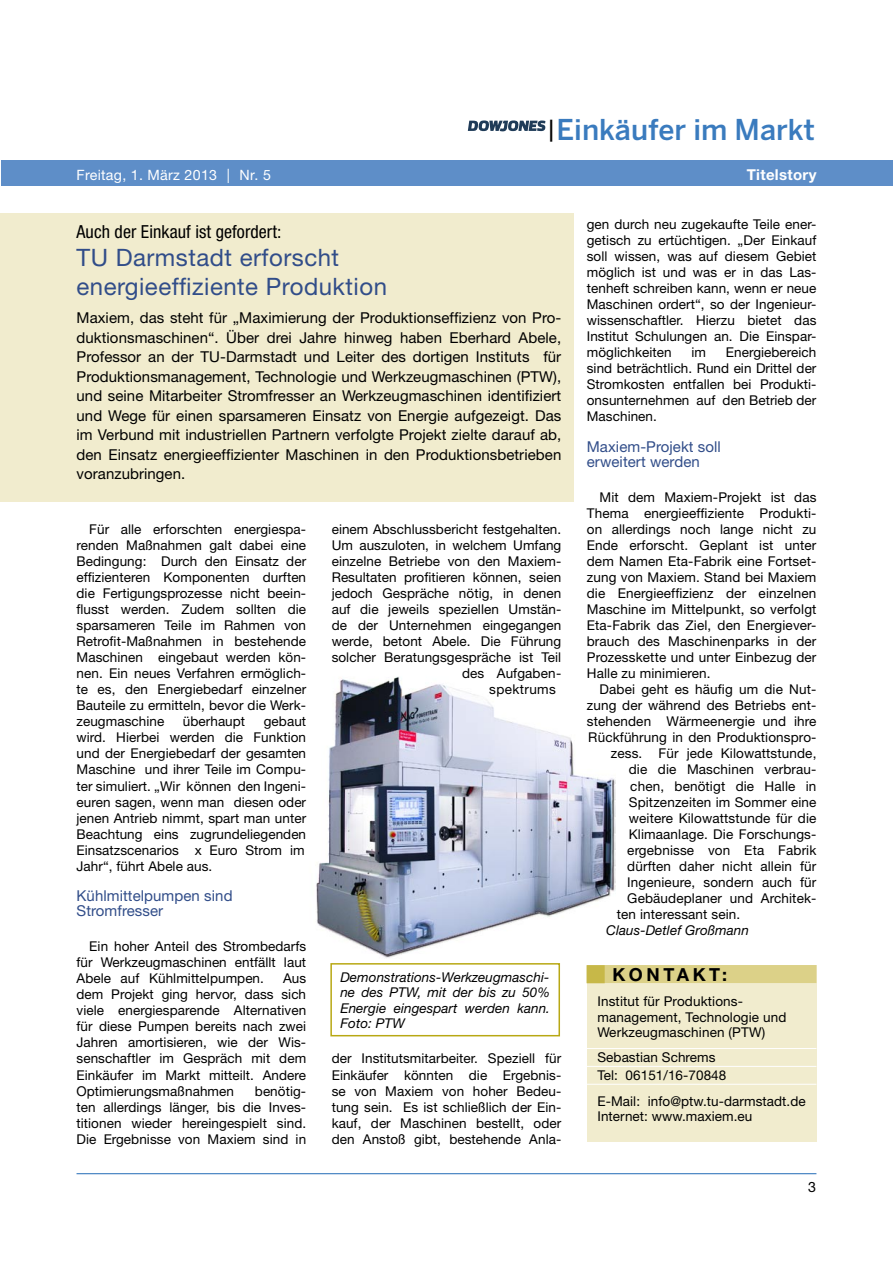
<style>
.page{position:relative;width:893px;height:1263px;background:#fff}
.page>*{position:absolute;margin:0;border:0;box-sizing:border-box;transform-origin:0 0}
.t1{font:500 28.5px "Benton Sans";color:#3a7bbe}
.t2{font:24px/28.8px "Helvetica Neue LT";letter-spacing:.02em;color:#314d89}
.t3{font:condensed 18px "Helvetica Neue LT";letter-spacing:.005em;color:#000}
.t4{font:700 18px "Helvetica Neue LT";letter-spacing:.2em;color:#000}
.t5{font:15px/19.5px "Helvetica Neue LT";letter-spacing:.005em;color:#000;text-align:justify}
.t6{font:15px/15.3px "Helvetica Neue LT";letter-spacing:.005em;color:#314d89}
.t7{font:700 15px "Helvetica Neue LT";letter-spacing:.02em;color:#fff}
.t8{font:14.25px "Helvetica Neue LT";letter-spacing:.02em;color:#fff}
.t9{font:14.25px "Helvetica Neue LT";color:#000}
.t10{font:13.5px/16px "Helvetica Neue LT";letter-spacing:.005em;color:#000;text-align:justify}
.t11{font:italic 13.5px/15.3px "Helvetica Neue LT";letter-spacing:.005em;color:#000;text-align:justify}
.t12{font:13.5px "Helvetica Neue LT";letter-spacing:.03em;color:#000}
.s1{font-weight:400;font-size:23.4px;color:#000}
</style>
<div class="page">
<hr style="left:77px;top:1173px;width:739px;height:1px;background:#3a7bbe">
<div style="left:1px;top:160px;width:892px;height:26px;background:#5e8ec8"></div>
<svg style="left:468px;top:120px;width:77px;height:11px"></svg>
<img style="left:316px;top:677px;width:299px;height:281px">
<div style="left:0;top:213px;width:573px;height:289px;background:#f1ecce"></div>
<div style="left:330px;top:963px;width:230px;height:73px;border:2px solid #b8a814"></div>
<div style="left:587px;top:965px;width:229px;height:176px;background:#f1ecce"></div>
<div style="left:587px;top:965px;width:229px;height:18px;background:#dcd188"></div>
<hr style="left:587px;top:1048px;width:229px;height:1px;background:#fff">
<hr style="left:587px;top:1066px;width:229px;height:1px;background:#fff">
<hr style="left:587px;top:1084px;width:229px;height:1px;background:#fff">
<p class="t8" style="left:77px;top:167px;width:196px">Freitag, 1. März 2013 | Nr. 5</p>
<h1 class="t1" style="left:546px;top:112px;width:270px"><span class="s1">|</span>Einkäufer im Markt</h1>
<p class="t7" style="left:747px;top:165px;width:71px">Titelstory</p>
<p class="t10" style="left:587px;top:216px;width:231px">gen durch neu zugekaufte Teile ener&shy;getisch zu ertüchtigen. „Der Einkauf soll wissen, was auf diesem Gebiet möglich ist und was er in das Las&shy;tenheft schreiben kann, wenn er neue Maschinen ordert“, so der Ingenieur&shy;wissenschaftler. Hierzu bietet das Institut Schulungen an. Die Einspar&shy;möglichkeiten</p>
<h3 class="t3" style="left:77px;top:221px;width:206px">Auch der Einkauf ist gefordert:</h3>
<h2 class="t2" style="left:77px;top:243px;width:312px">TU Darmstadt erforscht energieeffiziente Produktion</h2>
<p class="t5" style="left:77px;top:308px;width:486px">Maxiem, das steht für „Maximierung der Produktionseffizienz von Pro&shy;duktionsmaschinen“. Über drei Jahre hinweg haben Eberhard Abele, Professor an der TU-Darmstadt und Leiter des dortigen Instituts für Produktionsmanagement, Technologie und Werkzeugmaschinen (PTW), und seine Mitarbeiter Stromfresser an Werkzeugmaschinen identifiziert und Wege für einen sparsameren Einsatz von Energie aufgezeigt. Das im Verbund mit industriellen Partnern verfolgte Projekt zielte darauf ab, den Einsatz energieeffizienter Maschinen in den Produktionsbetrieben voranzubringen.</p>
<p class="t10" style="left:587px;top:344px;width:231px;text-indent:139px">Energiebereich sind beträchtlich. Rund ein Drittel der Stromkosten entfallen bei Produkti&shy;onsunternehmen auf den Betrieb der Maschinen.</p>
<p class="t6" style="left:587px;top:438px;width:136px">Maxiem-Projekt soll erweitert werden</p>
<p class="t10" style="left:587px;top:489px;width:231px;text-indent:13px">Mit dem Maxiem-Projekt ist das Thema energieeffiziente Produkti&shy;on allerdings noch lange nicht zu Ende erforscht. Geplant ist unter dem Namen Eta-Fabrik eine Fortset&shy;zung von Maxiem. Stand bei Maxiem die Energieeffizienz der einzelnen Maschine im Mittelpunkt, so verfolgt Eta-Fabrik das Ziel, den Energiever&shy;brauch des Maschinenparks in der Prozesskette und unter Einbezug der Halle zu minimieren.</p>
<p class="t10" style="left:600px;top:681px;width:218px">Dabei geht es häufig um die Nut-</p>
<p class="t10" style="left:587px;top:697px;width:231px">zung der während des Betriebs ent-</p>
<p class="t10" style="left:587px;top:713px;width:231px">stehenden Wärmeenergie und ihre</p>
<p class="t10" style="left:588px;top:729px;width:230px">Rückführung in den Produktionspro-</p>
<p class="t10" style="left:611px;top:745px;width:207px">zess. Für jede Kilowattstunde,</p>
<p class="t10" style="left:629px;top:761px;width:189px">die die Maschinen verbrau-</p>
<p class="t10" style="left:630px;top:777px;width:188px">chen, benötigt die Halle in</p>
<p class="t10" style="left:629px;top:793px;width:189px">Spitzenzeiten im Sommer eine</p>
<p class="t10" style="left:629px;top:810px;width:189px">weitere Kilowattstunde für die</p>
<p class="t10" style="left:629px;top:826px;width:189px">Klimaanlage. Die Forschungs-</p>
<p class="t10" style="left:627px;top:842px;width:191px">ergebnisse von Eta Fabrik</p>
<p class="t10" style="left:627px;top:858px;width:191px">dürften daher nicht allein für</p>
<p class="t10" style="left:627px;top:874px;width:191px">Ingenieure, sondern auch für</p>
<p class="t10" style="left:627px;top:890px;width:191px">Gebäudeplaner und Architek-</p>
<p class="t10" style="left:617px;top:906px;width:125px">ten interessant sein.</p>
<p class="t11" style="left:606px;top:922px;width:144px">Claus-Detlef Großmann</p>
<p class="t10" style="left:691px;top:344px;width:16px">im</p>
<p class="t10" style="left:77px;top:521px;width:231px;text-indent:13px">Für alle erforschten energiespa&shy;renden Maßnahmen galt dabei eine Bedingung: Durch den Einsatz der effizienteren Komponenten durften die Fertigungsprozesse nicht beein&shy;flusst werden. Zudem sollten die sparsameren Teile im Rahmen von Retrofit-Maßnahmen in bestehende Maschinen eingebaut werden kön&shy;nen. Ein neues Verfahren ermöglich&shy;te es, den Energiebedarf einzelner Bauteile zu ermitteln, bevor die Werk&shy;zeugmaschine</p>
<p class="t10" style="left:332px;top:521px;width:231px">einem Abschlussbericht festgehalten.</p>
<p class="t10" style="left:332px;top:537px;width:231px">Um auszuloten, in welchem Umfang</p>
<p class="t10" style="left:332px;top:553px;width:231px">einzelne Betriebe von den Maxiem-</p>
<p class="t10" style="left:332px;top:569px;width:231px">Resultaten profitieren können, seien</p>
<p class="t10" style="left:332px;top:585px;width:231px">jedoch Gespräche nötig, in denen</p>
<p class="t10" style="left:332px;top:601px;width:231px">auf die jeweils speziellen Umstän-</p>
<p class="t10" style="left:332px;top:617px;width:231px">de der Unternehmen eingegangen</p>
<p class="t10" style="left:332px;top:633px;width:231px">werde, betont Abele. Die Führung</p>
<p class="t10" style="left:332px;top:649px;width:231px">solcher Beratungsgespräche ist Teil</p>
<p class="t10" style="left:462px;top:665px;width:101px">des Aufgaben-</p>
<p class="t12" style="left:489px;top:681px;width:68px">spektrums</p>
<p class="t10" style="left:77px;top:713px;width:231px;text-indent:187px">gebaut wird. Hierbei werden die Funktion und der Energiebedarf der gesamten Maschine und ihrer Teile im Compu&shy;ter simuliert. „Wir können den Ingeni&shy;euren sagen, wenn man diesen oder jenen Antrieb nimmt, spart man unter Beachtung eins zugrundeliegenden Einsatzscenarios x Euro Strom im Jahr“, führt Abele aus.</p>
<p class="t6" style="left:77px;top:888px;width:158px">Kühlmittelpumpen sind<br>Stromfresser</p>
<p class="t10" style="left:77px;top:938px;width:231px;text-indent:13px">Ein hoher Anteil des Strombedarfs für Werkzeugmaschinen entfällt laut Abele auf Kühlmittelpumpen.</p>
<p class="t10" style="left:183px;top:713px;width:64px">überhaupt</p>
<p class="t11" style="left:340px;top:969px;width:211px">Demonstrations-Werkzeugmaschi&shy;ne des PTW, mit der bis zu 50% Energie eingespart werden kann.<br>Foto: PTW</p>
<h3 class="t4" style="left:612px;top:963px;width:116px">KONTAKT:</h3>
<p class="t10" style="left:77px;top:970px;width:231px;text-indent:206px">Aus dem Projekt ging hervor, dass sich viele energiesparende Alternativen für diese Pumpen bereits nach zwei Jahren amortisieren, wie der Wis&shy;senschaftler im Gespräch mit dem Einkäufer im Markt mitteilt. Andere Optimierungsmaßnahmen</p>
<p class="t10" style="left:597px;top:994px;width:191px;line-height:15.3px;text-align:left">Institut für Produktions&shy;management, Technologie und<br>Werkzeugmaschinen (PTW)</p>
<p class="t10" style="left:597px;top:1048px;width:130px;line-height:17.9px">Sebastian Schrems<br>Tel: 06151/16-70848</p>
<p class="t10" style="left:597px;top:1093px;width:210px;line-height:15.3px">E-Mail: info@ptw.tu-darmstadt.de<br>Internet: www.maxiem.eu</p>
<p class="t10" style="left:332px;top:1050px;width:231px">der Institutsmitarbeiter. Speziell für Einkäufer könnten die Ergebnis&shy;se von Maxiem von hoher Bedeu&shy;tung sein. Es ist schließlich der Ein&shy;kauf, der Maschinen bestellt, oder den Anstoß gibt, bestehende Anla-</p>
<p class="t10" style="left:77px;top:1082px;width:231px;text-indent:178px">benötig&shy;ten allerdings länger, bis die Inves&shy;titionen wieder hereingespielt sind.<br>Die Ergebnisse von Maxiem sind in</p>
<p class="t9" style="left:808px;top:1178px;width:9px">3</p>
</div>
